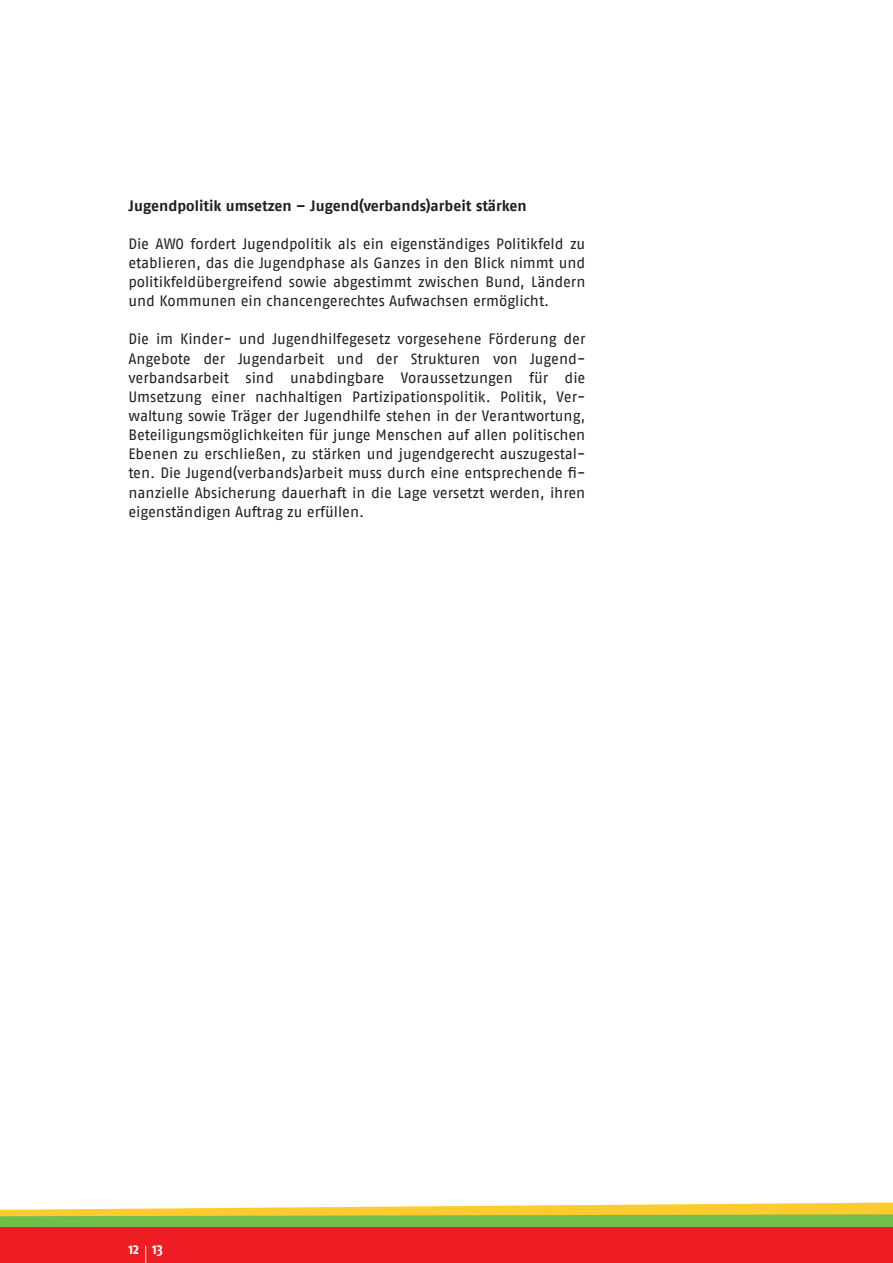
<style>
.page{position:relative;width:893px;height:1263px;background:#fff}
.page>*{position:absolute;margin:0;border:0;box-sizing:border-box;transform-origin:0 0}
.t1{font:15px/19.2px "AWO Fago Office";color:#231f20;text-align:justify}
.t2{font:700 15px "AWO Fago Office";color:#231f20}
.t3{font:700 15px "AWO Fago Cond";color:#fff}
</style>
<div class="page">
<svg style="left:0;top:1202px;width:893px;height:26px;background:#bdc75c"></svg>
<div style="left:0;top:1228px;width:893px;height:35px;background:#ee1d23"></div>
<svg style="left:145px;top:1246px;width:1px;height:17px"></svg>
<p class="t2" style="left:128px;top:196px;width:400px">Jugendpolitik umsetzen – Jugend(verbands)arbeit stärken</p>
<p class="t1" style="left:128px;top:234px;width:458px">Die AWO fordert Jugendpolitik als ein eigenständiges Politikfeld zu etablieren, das die Jugendphase als Ganzes in den Blick nimmt und politikfeldübergreifend sowie abgestimmt zwischen Bund, Ländern und Kommunen ein chancengerechtes Aufwachsen ermöglicht.</p>
<p class="t1" style="left:128px;top:329px;width:458px">Die im Kinder- und Jugendhilfegesetz vorgesehene Förderung der Angebote der Jugendarbeit und der Strukturen von Jugend&shy;verbandsarbeit sind unabdingbare Voraussetzungen für die Umsetzung einer nachhaltigen Partizipationspolitik. Politik, Ver&shy;waltung sowie Träger der Jugendhilfe stehen in der Verantwortung, Beteiligungsmöglichkeiten für junge Menschen auf allen politischen Ebenen zu erschließen, zu stärken und jugendgerecht auszugestal&shy;ten. Die Jugend(verbands)arbeit muss durch eine entsprechende fi&shy;nanzielle Absicherung dauerhaft in die Lage versetzt werden, ihren eigenständigen Auftrag zu erfüllen.</p>
<p class="t3" style="left:128px;top:1240px;width:36px">12 13</p>
</div>
